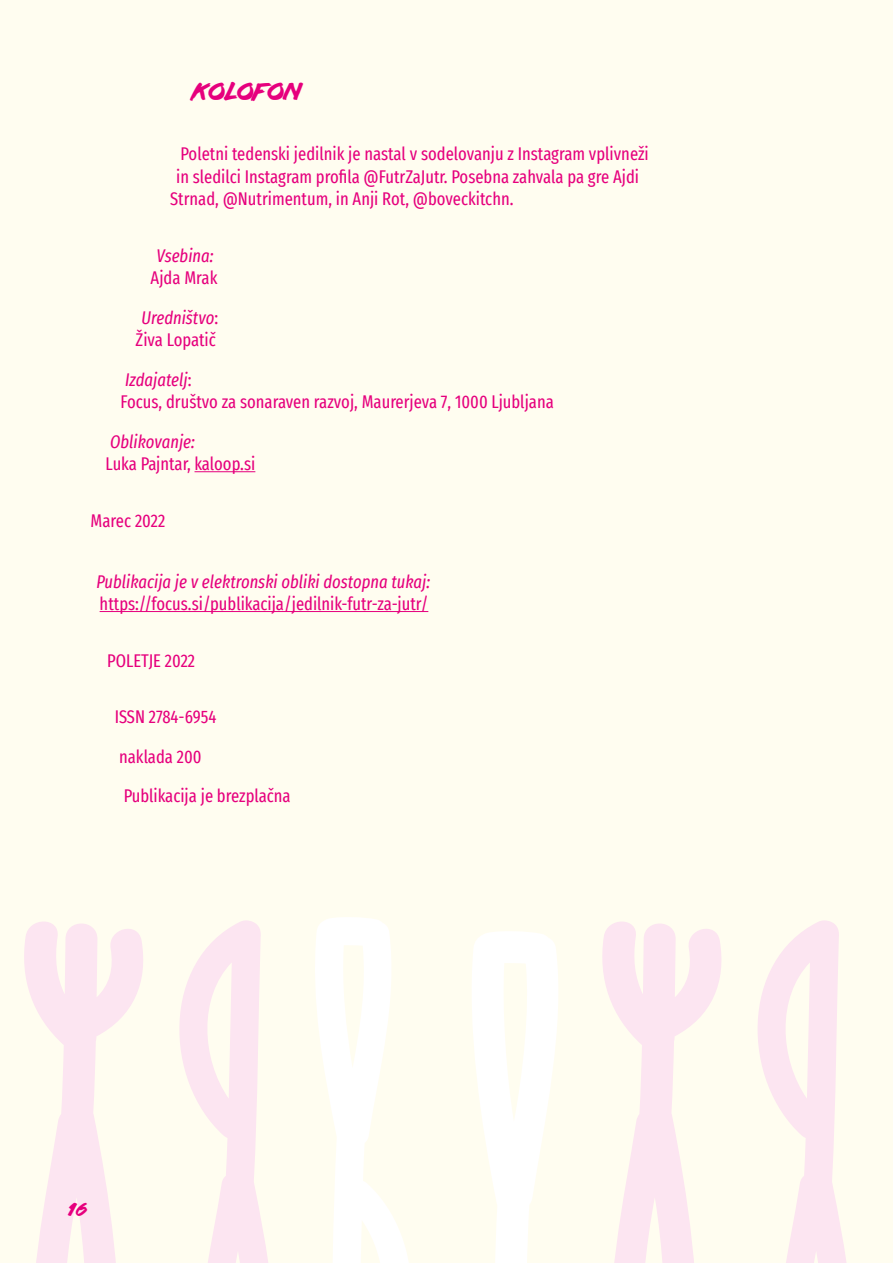
<style>
.page{position:relative;width:893px;height:1263px;background:#fffdf0}
.page>*{position:absolute;margin:0;border:0;box-sizing:border-box;transform-origin:0 0}
.t1{font:21px "lazer 84";letter-spacing:.04em;color:#e6007d}
.t2{font:extra-condensed 18px/39.5px "Fira Sans";color:#e6007d}
.t3{font:italic extra-condensed 18px/39.5px "Fira Sans";color:#e6007d;text-align:center}
.t4{font:18px "lazer 84";color:#e6007d}
.s1{font-style:normal}
.s2{font-style:italic}
</style>
<div class="page">
<svg style="left:24px;top:921px;width:119px;height:342px"></svg>
<svg style="left:179px;top:920px;width:89px;height:343px"></svg>
<svg style="left:472px;top:931px;width:86px;height:332px"></svg>
<svg style="left:315px;top:917px;width:94px;height:346px"></svg>
<svg style="left:602px;top:921px;width:120px;height:342px"></svg>
<svg style="left:758px;top:920px;width:89px;height:343px"></svg>
<hr style="left:195px;top:471px;width:60px;height:1px;background:#e6007d">
<hr style="left:100px;top:611px;width:328px;height:1px;background:#e6007d">
<p class="t1" style="left:194px;top:79px;width:109px">KOLOFON</p>
<p class="t2" style="left:181px;top:134px;width:470px">Poletni tedenski jedilnik je nastal v sodelovanju z Instagram vplivneži</p>
<p class="t2" style="left:176px;top:156px;width:464px">in sledilci Instagram profila @FutrZaJutr. Posebna zahvala pa gre Ajdi</p>
<p class="t2" style="left:170px;top:179px;width:345px">Strnad, @Nutrimentum, in Anji Rot, @boveckitchn.</p>
<p class="t3" style="left:157px;top:235px;width:58px">Vsebina:</p>
<p class="t3" style="left:142px;top:258px;width:78px"><span class="s1">Ajda Mrak<br></span>Uredništvo<span class="s1">:</span></p>
<p class="t2" style="left:125px;top:320px;width:92px;text-indent:10px">Živa Lopatič<br><span class="s2">Izdajatelj</span>:</p>
<p class="t2" style="left:121px;top:382px;width:435px">Focus, društvo za sonaraven razvoj, Maurerjeva 7, 1000 Ljubljana</p>
<p class="t3" style="left:110px;top:421px;width:86px">Oblikovanje:</p>
<p class="t2" style="left:106px;top:444px;width:151px">Luka Pajntar, kaloop.si</p>
<p class="t2" style="left:91px;top:500px;width:76px">Marec 2022</p>
<p class="t3" style="left:97px;top:561px;width:335px">Publikacija je v elektronski obliki dostopna tukaj:</p>
<p class="t2" style="left:100px;top:584px;width:330px">https://focus.si/publikacija/jedilnik-futr-za-jutr/</p>
<p class="t2" style="left:107px;top:640px;width:90px">POLETJE 2022</p>
<p class="t2" style="left:115px;top:697px;width:178px">ISSN 2784-6954<br>naklada 200<br>Publikacija je brezplačna</p>
<p class="t4" style="left:68px;top:1200px;width:19px">16</p>
</div>
